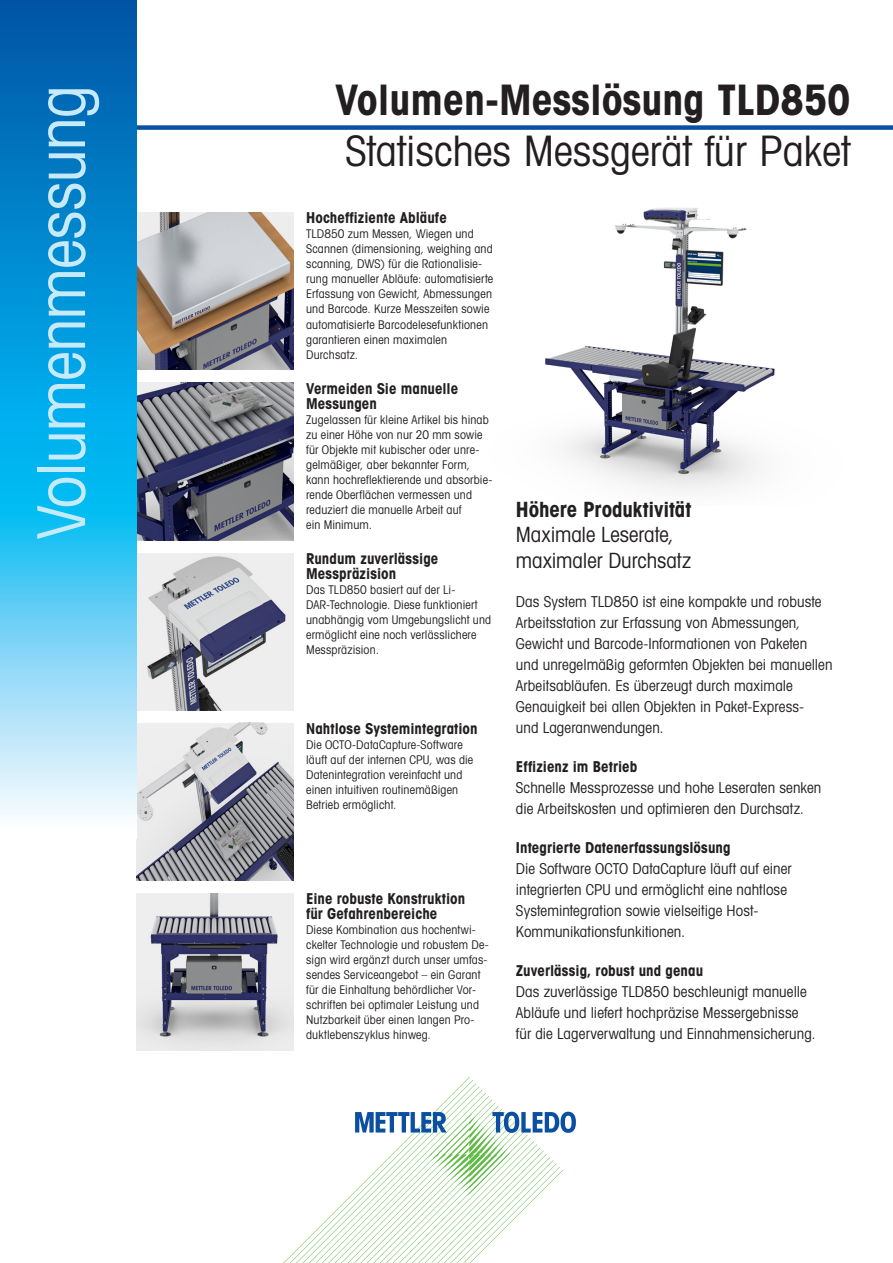
<style>
.page{position:relative;width:893px;height:1263px;background:#fff}
.page>*{position:absolute;margin:0;border:0;box-sizing:border-box;transform-origin:0 0}
.Vertical_Text_44_52{font:66px "Avant Gardefor MT Bk";letter-spacing:-.015em;color:#c6eafa}
._1___Titel{font:42px "Avant Gardefor MT Bk";color:#231f20}
._1___Titel-2{font:42px "Avant Gardefor MT Bd";color:#231f20}
.Title1_bold_14_17pt{font:21px/25.5px "Avant Gardefor MT Bk";letter-spacing:-.005em;color:#231f20}
.Title1_bold_14_17pt-2{font:21px "Avant Gardefor MT Bd";letter-spacing:-.005em;color:#231f20}
.Running_Text_book_10_14pt{font:15px/21px "Avant Gardefor MT Bk";letter-spacing:.005em;color:#231f20}
.Feature_DS_Title_bold_10_10pt{font:15px/15px "Avant Gardefor MT Bd";letter-spacing:.005em;color:#231f20}
.Running_Text_book_10_14pt-2{font:15px "Avant Gardefor MT Bd";letter-spacing:.005em;color:#231f20}
.Captions_book_Tab_3mm_8_10pt{font:12px/15px "Avant Gardefor MT Bk";letter-spacing:.015em;color:#231f20}
.Captions_book_8_10pt{font:12px/15px "Avant Gardefor MT Bk";letter-spacing:.015em;color:#231f20}
</style>
<div class="page">
<img style="left:545px;top:208px;width:230px;height:283px">
<svg style="left:136px;top:213px;width:157px;height:157px;background:#a29c9a"></svg>
<svg style="left:136px;top:383px;width:157px;height:157px;background:#646778"></svg>
<svg style="left:136px;top:553px;width:157px;height:157px;background:#c0c1c9"></svg>
<svg style="left:136px;top:723px;width:157px;height:157px;background:#b0b1b7"></svg>
<svg style="left:136px;top:893px;width:157px;height:157px;background:#adadb7"></svg>
<div style="left:111px;top:125px;width:782px;height:5px;background:#0a4fa2"></div>
<svg style="left:283px;top:1077px;width:293px;height:186px"></svg>
<svg style="left:0;top:0;width:136px;height:815px;background:#32a7de"></svg>
<p class="Vertical_Text_44_52" style="left:21px;top:539px;width:455px;rotate:-90deg">Volumenmessung</p>
<p class="_1___Titel-2" style="left:335px;top:73px;width:517px">Volumen-Messlösung TLD850</p>
<p class="_1___Titel" style="left:345px;top:125px;width:507px">Statisches Messgerät für Paket</p>
<p class="Feature_DS_Title_bold_10_10pt" style="left:306px;top:210px;width:142px">Hocheffiziente Abläufe</p>
<p class="Captions_book_8_10pt" style="left:306px;top:226px;width:189px">TLD850 zum Messen, Wiegen und Scannen (dimensioning, weighing and scanning, DWS) für die Rationalisie&shy;rung manueller Abläufe: automatisierte Erfassung von Gewicht, Abmessungen und Barcode. Kurze Messzeiten sowie automatisierte Barcodelesefunktionen garantieren einen maximalen Durchsatz.</p>
<p class="Feature_DS_Title_bold_10_10pt" style="left:306px;top:380px;width:154px">Vermeiden Sie manuelle<br>Messungen</p>
<p class="Captions_book_8_10pt" style="left:306px;top:411px;width:188px">Zugelassen für kleine Artikel bis hinab zu einer Höhe von nur 20 mm sowie für Objekte mit kubischer oder unre&shy;gelmäßiger, aber bekannter Form, kann hochreflektierende und absorbie&shy;rende Oberflächen vermessen und reduziert die manuelle Arbeit auf<br>ein Minimum.</p>
<p class="Feature_DS_Title_bold_10_10pt" style="left:306px;top:550px;width:134px">Rundum zuverlässige<br>Messpräzision</p>
<p class="Captions_book_Tab_3mm_8_10pt" style="left:306px;top:582px;width:187px">Das TLD850 basiert auf der Li-<br>DAR-Technologie. Diese funktioniert unabhängig vom Umgebungslicht und ermöglicht eine noch verlässlichere<br>Messpräzision.</p>
<p class="Title1_bold_14_17pt-2" style="left:516px;top:496px;width:177px">Höhere Produktivität</p>
<p class="Title1_bold_14_17pt" style="left:516px;top:522px;width:177px">Maximale Leserate, maximaler Durchsatz</p>
<p class="Running_Text_book_10_14pt" style="left:516px;top:591px;width:318px">Das System TLD850 ist eine kompakte und robuste Arbeitsstation zur Erfassung von Abmessungen, Gewicht und Barcode-Informationen von Paketen und unregelmäßig geformten Objekten bei manuellen Arbeitsabläufen. Es überzeugt durch maximale Genauigkeit bei allen Objekten in Paket-Express-<br>und Lageranwendungen.</p>
<p class="Running_Text_book_10_14pt-2" style="left:516px;top:757px;width:123px">Effizienz im Betrieb</p>
<p class="Running_Text_book_10_14pt" style="left:516px;top:777px;width:307px">Schnelle Messprozesse und hohe Leseraten senken die Arbeitskosten und optimieren den Durchsatz.</p>
<p class="Running_Text_book_10_14pt-2" style="left:516px;top:838px;width:216px">Integrierte Datenerfassungslösung</p>
<p class="Running_Text_book_10_14pt" style="left:516px;top:858px;width:277px">Die Software OCTO DataCapture läuft auf einer integrierten CPU und ermöglicht eine nahtlose Systemintegration sowie vielseitige Host-Kommunikationsfunkitionen.</p>
<p class="Running_Text_book_10_14pt-2" style="left:516px;top:961px;width:189px">Zuverlässig, robust und genau</p>
<p class="Running_Text_book_10_14pt" style="left:516px;top:981px;width:301px">Das zuverlässige TLD850 beschleunigt manuelle<br>Abläufe und liefert hochpräzise Messergebnisse für die Lagerverwaltung und Einnahmensicherung.</p>
<p class="Feature_DS_Title_bold_10_10pt" style="left:306px;top:720px;width:173px">Nahtlose Systemintegration</p>
<p class="Captions_book_Tab_3mm_8_10pt" style="left:306px;top:737px;width:169px">Die OCTO-DataCapture-Software läuft auf der internen CPU, was die<br>Datenintegration vereinfacht und einen intuitiven routinemäßigen<br>Betrieb ermöglicht.</p>
<p class="Feature_DS_Title_bold_10_10pt" style="left:306px;top:891px;width:161px">Eine robuste Konstruktion für Gefahrenbereiche</p>
<p class="Captions_book_Tab_3mm_8_10pt" style="left:306px;top:922px;width:184px">Diese Kombination aus hochentwi&shy;ckelter Technologie und robustem De&shy;sign wird ergänzt durch unser umfas&shy;sendes Serviceangebot – ein Garant für die Einhaltung behördlicher Vor&shy;schriften bei optimaler Leistung und Nutzbarkeit über einen langen Pro&shy;duktlebenszyklus hinweg.</p>
</div>
